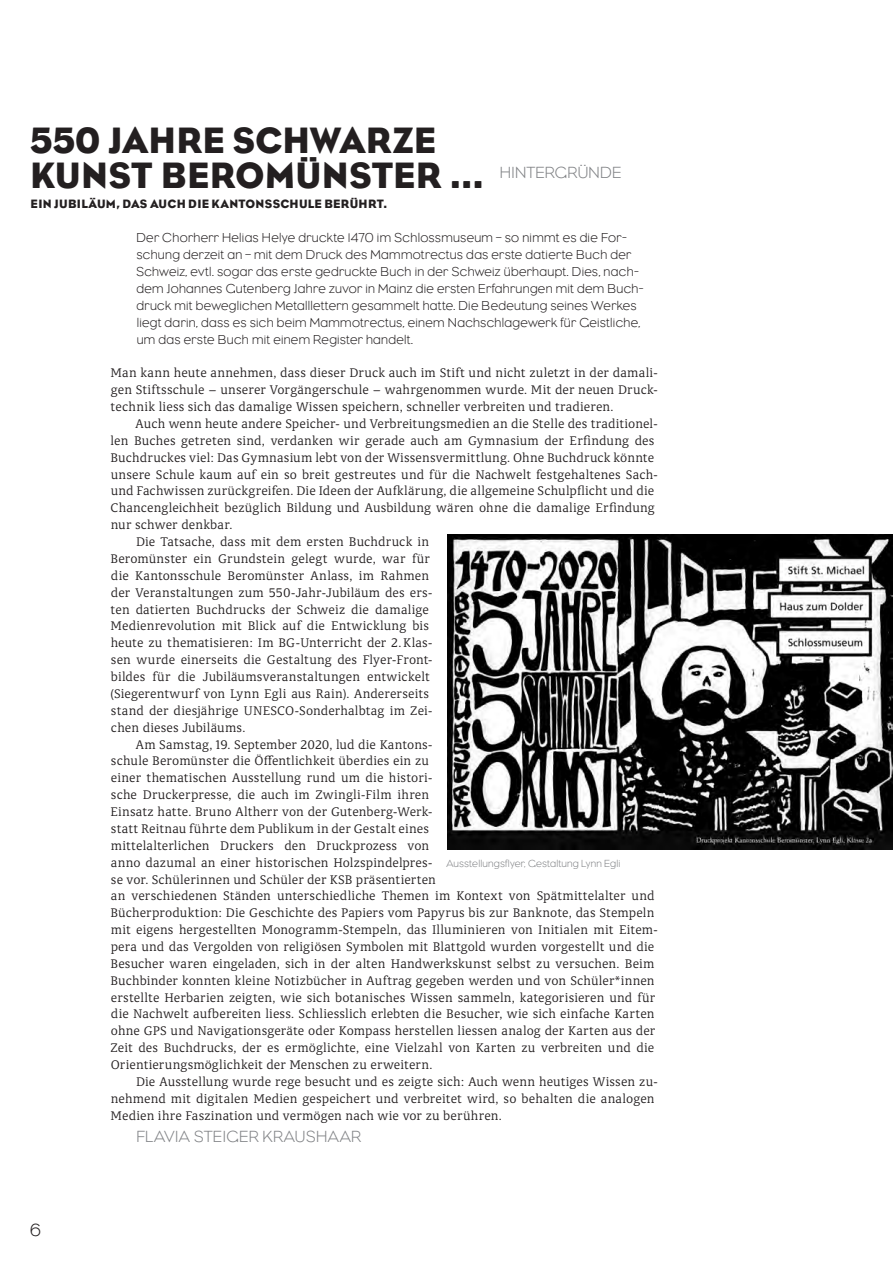
<style>
.page{position:relative;width:893px;height:1263px;background:#fff}
.page>*{position:absolute;margin:0;border:0;box-sizing:border-box;transform-origin:0 0}
.t1{font:37.5px/34.5px "Eagle";color:#231f20}
.t2{font:300 18px "Eagle";color:#231f20}
.t3{font:300 16.5px "Eagle";letter-spacing:.01em;color:#808285}
.t4{font:300 13.8px/16.8px "Classic Round";letter-spacing:.005em;color:#231f20;text-align:justify}
.t5{font:300 13.35px/16.8px "Eagle";letter-spacing:.02em;color:#231f20}
.t6{font:12.3px "Eagle";letter-spacing:.02em;color:#231f20}
.t7{font:300 10.5px "Eagle";letter-spacing:.015em;color:#808285}
</style>
<div class="page">
<img style="left:448px;top:535px;width:445px;height:315px">
<h1 class="t1" style="left:30px;top:123px;width:455px">550 JAHRE SCHWARZE<br>KUNST BEROMÜNSTER …</h1>
<p class="t6" style="left:31px;top:196px;width:358px">EIN JUBILÄUM, DAS AUCH DIE KANTONSSCHULE BERÜHRT.</p>
<p class="t3" style="left:500px;top:162px;width:123px">HINTERGRÜNDE</p>
<h2 class="t2" style="left:30px;top:1218px;width:13px">6</h2>
<p class="t5" style="left:136px;top:229px;width:510px">Der Chorherr Helias Helye druckte 1470 im Schlossmuseum – so nimmt es die For&shy;schung derzeit an – mit dem Druck des Mammotrectus das erste datierte Buch der Schweiz, evtl. sogar das erste gedruckte Buch in der Schweiz überhaupt. Dies, nach&shy;dem Johannes Gutenberg Jahre zuvor in Mainz die ersten Erfahrungen mit dem Buch&shy;druck mit beweglichen Metalllettern gesammelt hatte. Die Bedeutung seines Werkes liegt darin, dass es sich beim Mammotrectus, einem Nachschlagewerk für Geistliche, um das erste Buch mit einem Register handelt.</p>
<p class="t4" style="left:111px;top:364px;width:549px">Man kann heute annehmen, dass dieser Druck auch im Stift und nicht zuletzt in der damali&shy;gen Stiftsschule – unserer Vorgängerschule – wahrgenommen wurde. Mit der neuen Druck&shy;technik liess sich das damalige Wissen speichern, schneller verbreiten und tradieren.</p>
<p class="t4" style="left:136px;top:415px;width:524px">Auch wenn heute andere Speicher- und Verbreitungsmedien an die Stelle des traditionel-</p>
<p class="t4" style="left:111px;top:432px;width:545px">len Buches getreten sind, verdanken wir gerade auch am Gymnasium der Erfindung des</p>
<p class="t4" style="left:110px;top:449px;width:545px">Buchdruckes viel: Das Gymnasium lebt von der Wissensvermittlung. Ohne Buchdruck könnte</p>
<p class="t4" style="left:111px;top:466px;width:549px">unsere Schule kaum auf ein so breit gestreutes und für die Nachwelt festgehaltenes Sach-</p>
<p class="t4" style="left:111px;top:483px;width:545px">und Fachwissen zurückgreifen. Die Ideen der Aufklärung, die allgemeine Schulpflicht und die</p>
<p class="t4" style="left:111px;top:499px;width:546px">Chancengleichheit bezüglich Bildung und Ausbildung wären ohne die damalige Erfindung</p>
<p class="t4" style="left:111px;top:516px;width:123px">nur schwer denkbar.</p>
<p class="t4" style="left:136px;top:533px;width:295px">Die Tatsache, dass mit dem ersten Buchdruck in</p>
<p class="t4" style="left:110px;top:550px;width:321px">Beromünster ein Grundstein gelegt wurde, war für</p>
<p class="t4" style="left:111px;top:567px;width:320px">die Kantonsschule Beromünster Anlass, im Rahmen</p>
<p class="t4" style="left:111px;top:584px;width:323px">der Veranstaltungen zum 550-Jahr-Jubiläum des ers-</p>
<p class="t4" style="left:111px;top:601px;width:320px">ten datierten Buchdrucks der Schweiz die damalige</p>
<p class="t4" style="left:111px;top:618px;width:320px">Medienrevolution mit Blick auf die Entwicklung bis</p>
<p class="t4" style="left:111px;top:634px;width:324px">heute zu thematisieren: Im BG-Unterricht der 2.Klas-</p>
<p class="t4" style="left:111px;top:651px;width:323px">sen wurde einerseits die Gestaltung des Flyer-Front-</p>
<p class="t4" style="left:111px;top:668px;width:320px">bildes für die Jubiläumsveranstaltungen entwickelt</p>
<p class="t4" style="left:111px;top:685px;width:320px">(Siegerentwurf von Lynn Egli aus Rain). Andererseits</p>
<p class="t4" style="left:111px;top:702px;width:323px">stand der diesjährige UNESCO-Sonderhalbtag im Zei-</p>
<p class="t4" style="left:111px;top:719px;width:136px">chen dieses Jubiläums.</p>
<p class="t4" style="left:136px;top:736px;width:299px">Am Samstag, 19. September 2020, lud die Kantons-</p>
<p class="t4" style="left:111px;top:753px;width:320px">schule Beromünster die Öffentlichkeit überdies ein zu</p>
<p class="t4" style="left:111px;top:769px;width:323px">einer thematischen Ausstellung rund um die histori-</p>
<p class="t4" style="left:111px;top:786px;width:320px">sche Druckerpresse, die auch im Zwingli-Film ihren</p>
<p class="t4" style="left:110px;top:803px;width:324px">Einsatz hatte. Bruno Altherr von der Gutenberg-Werk-</p>
<p class="t4" style="left:111px;top:820px;width:320px">statt Reitnau führte dem Publikum in der Gestalt eines</p>
<p class="t4" style="left:111px;top:837px;width:320px">mittelalterlichen Druckers den Druckprozess von</p>
<p class="t4" style="left:111px;top:854px;width:323px">anno dazumal an einer historischen Holzspindelpres-</p>
<p class="t4" style="left:111px;top:871px;width:327px">se vor. Schülerinnen und Schüler der KSB präsentierten</p>
<p class="t4" style="left:111px;top:888px;width:545px">an verschiedenen Ständen unterschiedliche Themen im Kontext von Spätmittelalter und</p>
<p class="t4" style="left:111px;top:904px;width:546px">Bücherproduktion: Die Geschichte des Papiers vom Papyrus bis zur Banknote, das Stempeln</p>
<p class="t4" style="left:111px;top:921px;width:547px">mit eigens hergestellten Monogramm-Stempeln, das Illuminieren von Initialen mit Eitem-</p>
<p class="t4" style="left:111px;top:938px;width:545px">pera und das Vergolden von religiösen Symbolen mit Blattgold wurden vorgestellt und die</p>
<p class="t4" style="left:110px;top:955px;width:545px">Besucher waren eingeladen, sich in der alten Handwerkskunst selbst zu versuchen. Beim</p>
<p class="t4" style="left:110px;top:972px;width:546px">Buchbinder konnten kleine Notizbücher in Auftrag gegeben werden und von Schüler*innen</p>
<p class="t4" style="left:111px;top:989px;width:546px">erstellte Herbarien zeigten, wie sich botanisches Wissen sammeln, kategorisieren und für</p>
<p class="t4" style="left:111px;top:1006px;width:545px">die Nachwelt aufbereiten liess. Schliesslich erlebten die Besucher, wie sich einfache Karten</p>
<p class="t4" style="left:111px;top:1022px;width:546px">ohne GPS und Navigationsgeräte oder Kompass herstellen liessen analog der Karten aus der</p>
<p class="t4" style="left:110px;top:1039px;width:545px">Zeit des Buchdrucks, der es ermöglichte, eine Vielzahl von Karten zu verbreiten und die</p>
<p class="t4" style="left:111px;top:1056px;width:323px">Orientierungsmöglichkeit der Menschen zu erweitern.</p>
<p class="t4" style="left:136px;top:1073px;width:524px">Die Ausstellung wurde rege besucht und es zeigte sich: Auch wenn heutiges Wissen zu-</p>
<p class="t4" style="left:111px;top:1090px;width:545px">nehmend mit digitalen Medien gespeichert und verbreitet wird, so behalten die analogen</p>
<p class="t4" style="left:111px;top:1107px;width:393px">Medien ihre Faszination und vermögen nach wie vor zu berühren.</p>
<p class="t3" style="left:136px;top:1126px;width:226px">FLAVIA STEIGER KRAUSHAAR</p>
<p class="t7" style="left:446px;top:857px;width:176px">Ausstellungsflyer, Gestaltung Lynn Egli</p>
</div>
